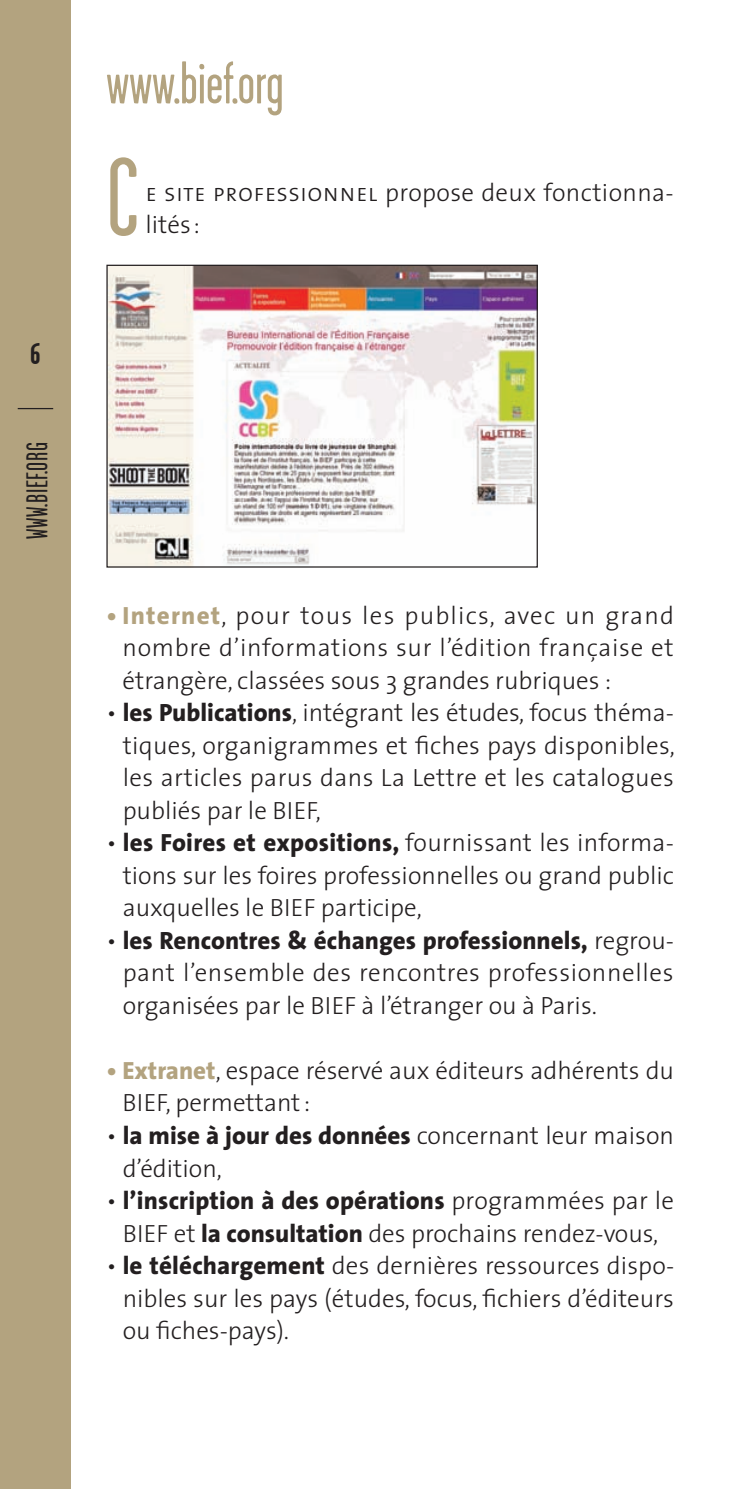
<style>
.page{position:relative;width:745px;height:1489px;background:#fff}
.page>*{position:absolute;margin:0;border:0;box-sizing:border-box;transform-origin:0 0}
.t1{font:112.25px "Garage Gothic";color:#b3a37f}
.t2{font:60px "Garage Gothic";color:#b3a37f}
.t3{font:30px "Garage Gothic";letter-spacing:.02em;color:#231f20}
.t4{font:700 30px "Garage Gothic";color:#231f20}
.t5{font:300 25px/32.5px "The Sans";color:#231f20;text-align:justify}
.s1{font-family:"The Sans Light Caps";font-weight:400}
.s2{font-weight:700;color:#b3a37f}
.s3{font-weight:800;color:#b3a37f}
.s4{font-weight:800}
</style>
<div class="page">
<div style="left:0;top:0;width:71px;height:1488px;background:#b3a37f"></div>
<hr style="left:18px;top:408px;width:35px;height:1px;background:#231f20">
<img style="left:108px;top:267px;width:427px;height:298px">
<div style="left:106px;top:265px;width:431px;height:302px;border:1px solid #231f20"></div>
<p class="t4" style="left:30px;top:337px;width:12px">6</p>
<p class="t3" style="left:22px;top:539px;width:98px;rotate:-90deg">WWW.BIEF.ORG</p>
<h2 class="t2" style="left:106px;top:52px;width:179px">www.bief.org</h2>
<h1 class="t1" style="left:106px;top:140px;width:34px">C</h1>
<p class="t5" style="left:145px;top:175px;width:529px"><span class="s1">e site professionnel</span> propose deux fonctionna&shy;lités :</p>
<p class="t5" style="left:122px;top:598px;width:552px;text-indent:-16px"><span class="s2">•</span> <span class="s3">Internet</span>, pour tous les publics, avec un grand nombre d’informations sur l’édition française et étrangère, classées sous 3 grandes rubriques :</p>
<p class="t5" style="left:123px;top:695px;width:553px;text-indent:-16px">• <span class="s4">les Publications</span>, intégrant les études, focus théma&shy;tiques, organigrammes et fiches pays disponibles, les articles parus dans La Lettre et les catalogues publiés par le BIEF,</p>
<p class="t5" style="left:123px;top:825px;width:552px;text-indent:-16px">• <span class="s4">les Foires et expositions,</span> fournissant les informa&shy;tions sur les foires professionnelles ou grand public auxquelles le BIEF participe,</p>
<p class="t5" style="left:123px;top:923px;width:552px;text-indent:-16px">• <span class="s4">les Rencontres &amp; échanges professionnels,</span> regrou&shy;pant l’ensemble des rencontres professionnelles organisées par le BIEF à l’étranger ou à Paris.</p>
<p class="t5" style="left:122px;top:1053px;width:552px;text-indent:-16px"><span class="s2">•</span> <span class="s3">Extranet</span>, espace réservé aux éditeurs adhérents du<br>BIEF, permettant :</p>
<p class="t5" style="left:123px;top:1118px;width:552px;text-indent:-16px">• <span class="s4">la mise à jour des données</span> concernant leur maison d’édition,</p>
<p class="t5" style="left:106px;top:1183px;width:568px;text-align:center">• <span class="s4">l’inscription à des opérations</span> programmées par le<br>BIEF et <span class="s4">la consultation</span> des prochains rendez-vous,</p>
<p class="t5" style="left:123px;top:1248px;width:552px;text-indent:-16px">• <span class="s4">le téléchargement</span> des dernières ressources dispo&shy;nibles sur les pays (études, focus, fichiers d’éditeurs ou fiches-pays).</p>
</div>
